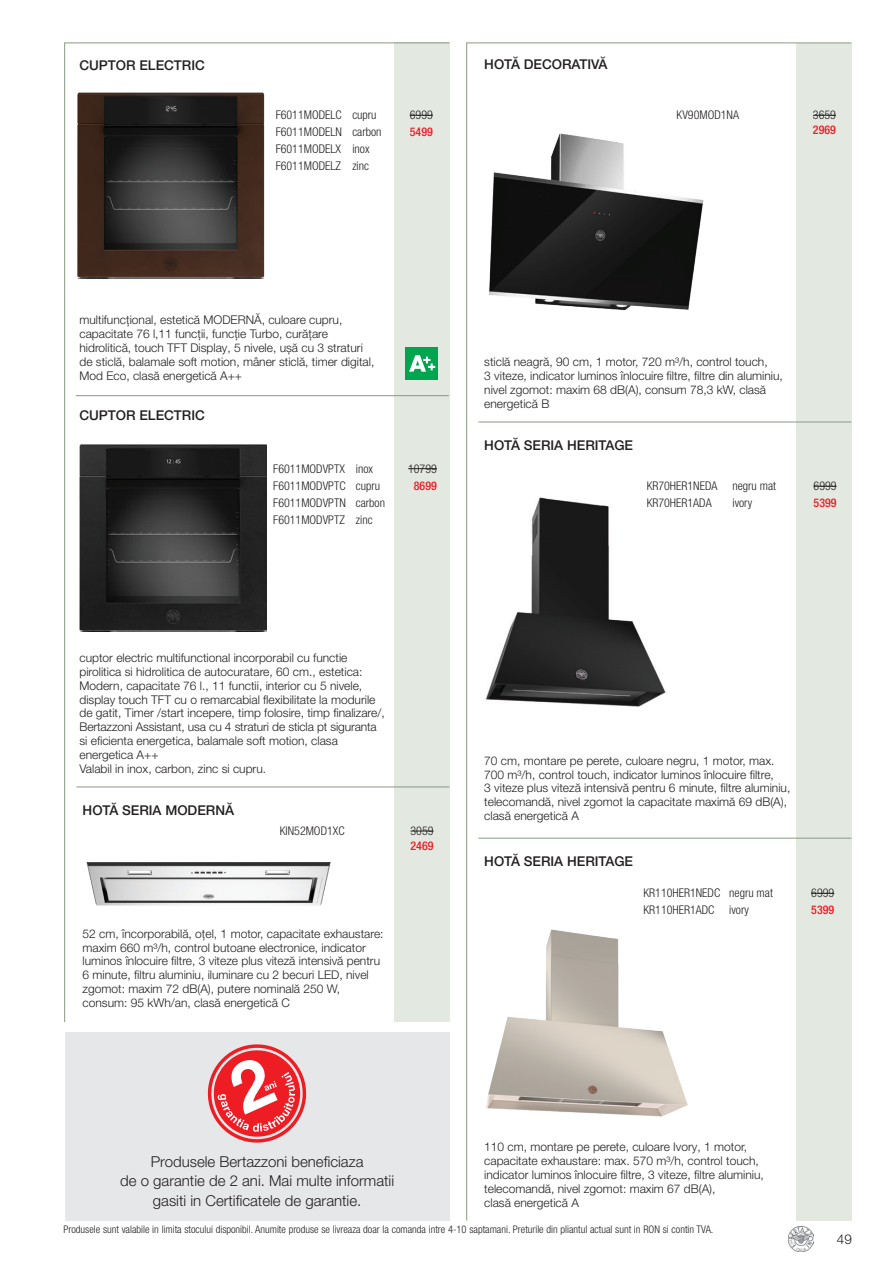
<style>
.page{position:relative;width:893px;height:1263px;background:#fff}
.page>*{position:absolute;margin:0;border:0;box-sizing:border-box;transform-origin:0 0}
.t1{font:300 15px "Helvetica Neue LT Pro";color:#231f20}
.t2{font:500 13.5px "Helvetica Neue LT Pro";color:#231f20}
.t3{font:300 13.5px "Helvetica Neue LT Pro";color:#231f20}
.t4{font:300 12px/13.8px "Helvetica Neue LT Pro";color:#231f20}
.t5{font:300 condensed 12px "Helvetica Neue LT Pro";color:#231f20}
.t6{font:300 condensed 12px "Helvetica Neue LT Std";color:#231f20}
.t7{font:500 condensed 12px "Helvetica Neue LT Pro";color:#ee1d23}
.t8{font:300 condensed 10.5px "Helvetica Neue LT Pro";color:#231f20}
</style>
<div class="page">
<div style="left:394px;top:43px;width:55px;height:979px;background:#e3e8e1"></div>
<hr style="left:65px;top:43px;width:384px;height:1px;background:#889a82">
<hr style="left:64px;top:43px;width:1px;height:979px;background:#889a82">
<div style="left:796px;top:43px;width:55px;height:1177px;background:#e3e8e1"></div>
<hr style="left:467px;top:43px;width:384px;height:1px;background:#889a82">
<hr style="left:466px;top:43px;width:1px;height:1177px;background:#889a82">
<div style="left:65px;top:1032px;width:384px;height:188px;background:#e6e7e9"></div>
<svg style="left:208px;top:1044px;width:98px;height:99px"></svg>
<hr style="left:76px;top:395px;width:373px;height:1px;background:#889a82">
<hr style="left:478px;top:422px;width:373px;height:1px;background:#889a82">
<hr style="left:478px;top:838px;width:373px;height:1px;background:#889a82">
<hr style="left:77px;top:786px;width:372px;height:1px;background:#889a82">
<img style="left:77px;top:92px;width:188px;height:187px">
<svg style="left:410px;top:115px;width:23px;height:1px"></svg>
<svg style="left:811px;top:893px;width:23px;height:1px"></svg>
<img style="left:80px;top:445px;width:186px;height:186px">
<svg style="left:408px;top:468px;width:29px;height:1px"></svg>
<img style="left:489px;top:133px;width:215px;height:178px">
<img style="left:486px;top:929px;width:202px;height:188px">
<img style="left:86px;top:862px;width:245px;height:44px">
<img style="left:486px;top:497px;width:180px;height:210px">
<svg style="left:411px;top:831px;width:23px;height:1px"></svg>
<svg style="left:813px;top:115px;width:23px;height:1px"></svg>
<svg style="left:814px;top:486px;width:23px;height:1px"></svg>
<div style="left:406px;top:347px;width:32px;height:33px;background:#00a54f"></div>
<svg style="left:409px;top:355px;width:26px;height:17px"></svg>
<img style="left:789px;top:1227px;width:25px;height:25px">
<p class="t2" style="left:79px;top:57px;width:127px">CUPTOR ELECTRIC</p>
<p class="t5" style="left:276px;top:108px;width:68px">F6011MODELC</p>
<p class="t5" style="left:352px;top:108px;width:26px">cupru</p>
<p class="t6" style="left:410px;top:108px;width:25px">6999</p>
<p class="t5" style="left:276px;top:125px;width:68px">F6011MODELN</p>
<p class="t5" style="left:352px;top:125px;width:31px">carbon</p>
<p class="t7" style="left:410px;top:125px;width:25px">5499</p>
<p class="t5" style="left:276px;top:142px;width:67px">F6011MODELX</p>
<p class="t5" style="left:352px;top:142px;width:19px">inox</p>
<p class="t5" style="left:276px;top:159px;width:67px">F6011MODELZ</p>
<p class="t5" style="left:352px;top:159px;width:18px">zinc</p>
<p class="t2" style="left:484px;top:56px;width:125px">HOTĂ DECORATIVĂ</p>
<p class="t5" style="left:677px;top:108px;width:64px">KV90MOD1NA</p>
<p class="t6" style="left:813px;top:108px;width:25px">3659</p>
<p class="t7" style="left:813px;top:123px;width:25px">2969</p>
<p class="t4" style="left:79px;top:313px;width:264px">multifuncțional, estetică MODERNĂ, culoare cupru,</p>
<p class="t4" style="left:79px;top:327px;width:250px">capacitate 76 l,11 funcții, funcție Turbo, curățare</p>
<p class="t4" style="left:79px;top:341px;width:285px">hidrolitică, touch TFT Display, 5 nivele, ușă cu 3 straturi</p>
<p class="t4" style="left:79px;top:354px;width:296px">de sticlă, balamale soft motion, mâner sticlă, timer digital,<br>Mod Eco, clasă energetică A++</p>
<p class="t2" style="left:79px;top:407px;width:127px">CUPTOR ELECTRIC</p>
<p class="t5" style="left:273px;top:462px;width:73px">F6011MODVPTX</p>
<p class="t5" style="left:356px;top:462px;width:19px">inox</p>
<p class="t6" style="left:408px;top:462px;width:30px">10799</p>
<p class="t5" style="left:273px;top:479px;width:74px">F6011MODVPTC</p>
<p class="t5" style="left:356px;top:479px;width:26px">cupru</p>
<p class="t7" style="left:414px;top:478px;width:25px">8699</p>
<p class="t5" style="left:273px;top:496px;width:74px">F6011MODVPTN</p>
<p class="t5" style="left:356px;top:496px;width:31px">carbon</p>
<p class="t5" style="left:273px;top:513px;width:73px">F6011MODVPTZ</p>
<p class="t5" style="left:356px;top:513px;width:18px">zinc</p>
<p class="t4" style="left:484px;top:355px;width:300px">sticlă neagră, 90 cm, 1 motor, 720 m³/h, control touch,<br>3 viteze, indicator luminos înlocuire filtre, filtre din aluminiu, nivel zgomot: maxim 68 dB(A), consum 78,3 kW, clasă energetică B</p>
<p class="t2" style="left:484px;top:437px;width:150px">HOTĂ SERIA HERITAGE</p>
<p class="t5" style="left:647px;top:479px;width:72px">KR70HER1NEDA</p>
<p class="t5" style="left:732px;top:479px;width:45px">negru mat</p>
<p class="t6" style="left:814px;top:479px;width:25px">6999</p>
<p class="t5" style="left:647px;top:496px;width:67px">KR70HER1ADA</p>
<p class="t5" style="left:732px;top:496px;width:21px">ivory</p>
<p class="t7" style="left:814px;top:496px;width:25px">5399</p>
<p class="t4" style="left:79px;top:651px;width:270px">cuptor electric multifunctional incorporabil cu functie</p>
<p class="t4" style="left:79px;top:664px;width:307px">pirolitica si hidrolitica de autocuratare, 60 cm., estetica:<br>Modern, capacitate 76 l., 11 functii, interior cu 5 nivele, display touch TFT cu o remarcabial flexibilitate la modurile de gatit, Timer /start incepere, timp folosire, timp finalizare/, Bertazzoni Assistant, usa cu 4 straturi de sticla pt siguranta si eficienta energetica, balamale soft motion, clasa</p>
<p class="t4" style="left:79px;top:747px;width:81px">energetica A++</p>
<p class="t4" style="left:79px;top:761px;width:188px">Valabil in inox, carbon, zinc si cupru.</p>
<p class="t2" style="left:83px;top:802px;width:153px">HOTĂ SERIA MODERNĂ</p>
<p class="t5" style="left:280px;top:824px;width:66px">KIN52MOD1XC</p>
<p class="t6" style="left:411px;top:824px;width:25px">3059</p>
<p class="t7" style="left:411px;top:839px;width:25px">2469</p>
<p class="t4" style="left:83px;top:926px;width:303px">52 cm, încorporabilă, oțel, 1 motor, capacitate exhaustare: maxim 660 m³/h, control butoane electronice, indicator luminos înlocuire filtre, 3 viteze plus viteză intensivă pentru 6 minute, filtru aluminiu, iluminare cu 2 becuri LED, nivel zgomot: maxim 72 dB(A), putere nominală 250 W, consum: 95 kWh/an, clasă energetică C</p>
<p class="t4" style="left:484px;top:753px;width:308px">70 cm, montare pe perete, culoare negru, 1 motor, max.<br>700 m³/h, control touch, indicator luminos înlocuire filtre,<br>3 viteze plus viteză intensivă pentru 6 minute, filtre aluminiu, telecomandă, nivel zgomot la capacitate maximă 69 dB(A), clasă energetică A</p>
<p class="t2" style="left:484px;top:853px;width:150px">HOTĂ SERIA HERITAGE</p>
<p class="t5" style="left:643px;top:886px;width:78px">KR110HER1NEDC</p>
<p class="t5" style="left:729px;top:886px;width:45px">negru mat</p>
<p class="t6" style="left:811px;top:886px;width:25px">6999</p>
<p class="t5" style="left:643px;top:903px;width:73px">KR110HER1ADC</p>
<p class="t5" style="left:729px;top:903px;width:21px">ivory</p>
<p class="t7" style="left:811px;top:903px;width:25px">5399</p>
<p class="t1" style="left:151px;top:1152px;width:214px">Produsele Bertazzoni beneficiaza</p>
<p class="t1" style="left:120px;top:1172px;width:275px">de o garantie de 2 ani. Mai multe informatii</p>
<p class="t1" style="left:153px;top:1191px;width:210px">gasiti in Certificatele de garantie.</p>
<p class="t4" style="left:484px;top:1140px;width:264px">110 cm, montare pe perete, culoare Ivory, 1 motor,</p>
<p class="t4" style="left:484px;top:1154px;width:276px">capacitate exhaustare: max. 570 m³/h, control touch,</p>
<p class="t4" style="left:484px;top:1167px;width:281px">indicator luminos înlocuire filtre, 3 viteze, filtre aluminiu,</p>
<p class="t4" style="left:484px;top:1181px;width:233px">telecomandă, nivel zgomot: maxim 67 dB(A),</p>
<p class="t4" style="left:484px;top:1195px;width:96px">clasă energetică A</p>
<p class="t8" style="left:64px;top:1223px;width:651px">Produsele sunt valabile in limita stocului disponibil. Anumite produse se livreaza doar la comanda intre 4-10 saptamani. Preturile din pliantul actual sunt in RON si contin TVA.</p>
<p class="t3" style="left:837px;top:1231px;width:17px">49</p>
</div>
